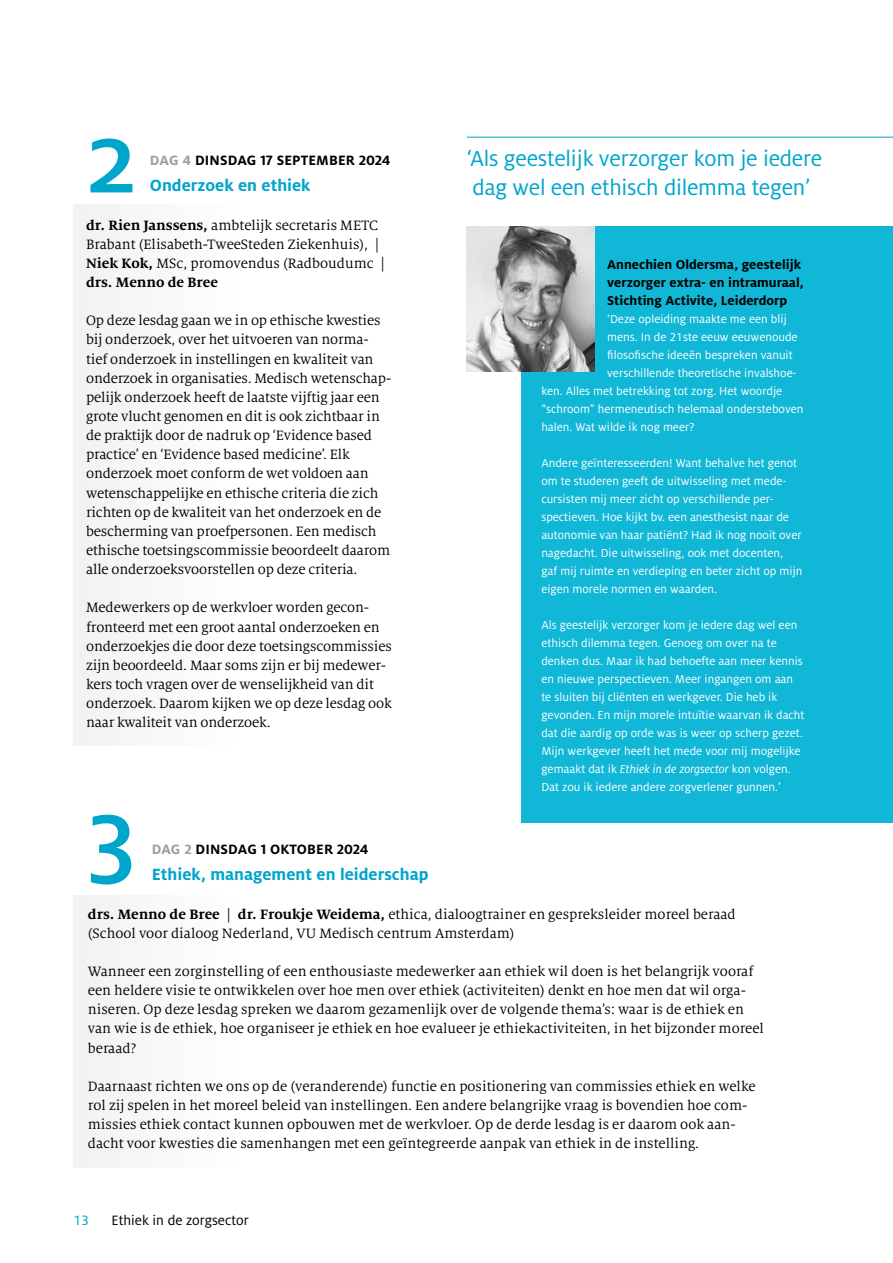
<style>
.page{position:relative;width:893px;height:1263px;background:#fff}
.page>*{position:absolute;margin:0;border:0;box-sizing:border-box;transform-origin:0 0}
.t1{font:500 108.45px "Milo OT";color:#00a5cc}
.t2{font:24px/28.7px "Milo OT";letter-spacing:-.01em;color:#00a5cc}
.t3{font:700 18px "Milo OT";color:#00a5cc}
.t4{font:15px/19.2px "Milo Serif OT";color:#000}
.t5{font:700 15px "Milo OT";letter-spacing:.01em;color:#000}
.t6{font:15px "Milo OT";color:#000}
.t7{font:15px "Milo OT";color:#00a5cc}
.t8{font:700 14.25px/18px "Milo OT";color:#000}
.t9{font:12.75px/18px "Milo OT";color:#fff}
.s1{color:#9c9e9f}
.s2{font-weight:700}
.s3{font-weight:500}
.s4{font-style:italic}
</style>
<div class="page">
<div style="left:73px;top:204px;width:164px;height:541px;background:#f2f2f3"></div>
<div style="left:521px;top:227px;width:372px;height:596px;background:#11b7d6"></div>
<hr style="left:467px;top:137px;width:426px;height:1px;background:#00a5cc">
<img style="left:467px;top:227px;width:127px;height:144px">
<div style="left:73px;top:895px;width:164px;height:272px;background:#f2f2f3"></div>
<h1 class="t1" style="left:86px;top:98px;width:52px">2</h1>
<h2 class="t2" style="left:467px;top:145px;width:357px">‘Als geestelijk verzorger kom je iedere dag wel een ethisch dilemma tegen’</h2>
<p class="t5" style="left:150px;top:152px;width:242px"><span class="s1">DAG 4</span> DINSDAG 17 SEPTEMBER 2024</p>
<p class="t3" style="left:150px;top:176px;width:162px">Onderzoek en ethiek</p>
<p class="t4" style="left:86px;top:216px;width:301px"><span class="s2">dr. Rien Janssens,</span> ambtelijk secretaris METC Brabant (Elisabeth-TweeSteden Ziekenhuis), <span class="s3">| </span><span class="s2">Niek Kok,</span> MSc, promovendus (Radboudumc <span class="s3">| </span><span class="s2">drs. Menno de Bree</span></p>
<p class="t4" style="left:86px;top:311px;width:307px">Op deze lesdag gaan we in op ethische kwesties bij onderzoek, over het uitvoeren van norma&shy;tief onderzoek in instellingen en kwaliteit van onderzoek in organisaties. Medisch wetenschap&shy;pelijk onderzoek heeft de laatste vijftig jaar een grote vlucht genomen en dit is ook zichtbaar in de praktijk door de nadruk op ‘Evidence based practice’ en ‘Evidence based medicine’. Elk onderzoek moet conform de wet voldoen aan wetenschappelijke en ethische criteria die zich richten op de kwaliteit van het onderzoek en de bescherming van proefpersonen. Een medisch ethische toetsingscommissie beoordeelt daarom alle onderzoeksvoorstellen op deze criteria.</p>
<p class="t4" style="left:86px;top:598px;width:307px">Medewerkers op de werkvloer worden gecon&shy;fronteerd met een groot aantal onderzoeken en onderzoekjes die door deze toetsingscommissies zijn beoordeeld. Maar soms zijn er bij medewer&shy;kers toch vragen over de wenselijkheid van dit onderzoek. Daarom kijken we op deze lesdag ook naar kwaliteit van onderzoek.</p>
<p class="t8" style="left:607px;top:256px;width:198px">Annechien Oldersma, geestelijk verzorger extra- en intramuraal,<br>Stichting Activite, Leiderdorp</p>
<p class="t9" style="left:607px;top:310px;width:181px">‘Deze opleiding maakte me een blij</p>
<p class="t9" style="left:607px;top:328px;width:192px">mens. In de 21ste eeuw eeuwenoude</p>
<p class="t9" style="left:607px;top:346px;width:187px">filosofische ideeën bespreken vanuit</p>
<p class="t9" style="left:607px;top:364px;width:191px">verschillende theoretische invalshoe-</p>
<p class="t9" style="left:541px;top:382px;width:243px">ken. Alles met betrekking tot zorg. Het woordje</p>
<p class="t9" style="left:541px;top:400px;width:264px">“schroom” hermeneutisch helemaal ondersteboven</p>
<p class="t9" style="left:541px;top:418px;width:155px">halen. Wat wilde ik nog meer?</p>
<p class="t9" style="left:541px;top:454px;width:263px">Andere geïnteresseerden! Want behalve het genot om te studeren geeft de uitwisseling met mede&shy;cursisten mij meer zicht op verschillende per&shy;spectieven. Hoe kijkt bv. een anesthesist naar de autonomie van haar patiënt? Had ik nog nooit over nagedacht. Die uitwisseling, ook met docenten, gaf mij ruimte en verdieping en beter zicht op mijn eigen morele normen en waarden.</p>
<p class="t9" style="left:541px;top:616px;width:265px">Als geestelijk verzorger kom je iedere dag wel een ethisch dilemma tegen. Genoeg om over na te denken dus. Maar ik had behoefte aan meer kennis en nieuwe perspectieven. Meer ingangen om aan te sluiten bij cliënten en werkgever. Die heb ik gevonden. En mijn morele intuïtie waarvan ik dacht dat die aardig op orde was is weer op scherp gezet.<br>Mijn werkgever heeft het mede voor mij mogelijke gemaakt dat ik <span class="s4">Ethiek in de zorgsector</span> kon volgen.<br>Dat zou ik iedere andere zorgverlener gunnen.’</p>
<h1 class="t1" style="left:87px;top:775px;width:51px">3</h1>
<p class="t5" style="left:152px;top:841px;width:218px"><span class="s1">DAG 2</span> DINSDAG 1 OKTOBER 2024</p>
<p class="t3" style="left:152px;top:864px;width:278px">Ethiek, management en leiderschap</p>
<p class="t4" style="left:88px;top:905px;width:649px"><span class="s2">drs. Menno de Bree</span> <span class="s3">|</span> <span class="s2">dr. Froukje Weidema,</span> ethica, dialoogtrainer en gespreksleider moreel beraad (School voor dialoog Nederland, VU Medisch centrum Amsterdam)</p>
<p class="t4" style="left:88px;top:962px;width:678px">Wanneer een zorginstelling of een enthousiaste medewerker aan ethiek wil doen is het belangrijk vooraf een heldere visie te ontwikkelen over hoe men over ethiek (activiteiten) denkt en hoe men dat wil orga&shy;niseren. Op deze lesdag spreken we daarom gezamenlijk over de volgende thema’s: waar is de ethiek en van wie is de ethiek, hoe organiseer je ethiek en hoe evalueer je ethiekactiviteiten, in het bijzonder moreel beraad?</p>
<p class="t4" style="left:88px;top:1077px;width:669px">Daarnaast richten we ons op de (veranderende) functie en positionering van commissies ethiek en welke rol zij spelen in het moreel beleid van instellingen. Een andere belangrijke vraag is bovendien hoe com&shy;missies ethiek contact kunnen opbouwen met de werkvloer. Op de derde lesdag is er daarom ook aan&shy;dacht voor kwesties die samenhangen met een geïntegreerde aanpak van ethiek in de instelling.</p>
<p class="t7" style="left:73px;top:1212px;width:17px">13</p>
<p class="t6" style="left:112px;top:1212px;width:139px">Ethiek in de zorgsector</p>
</div>
